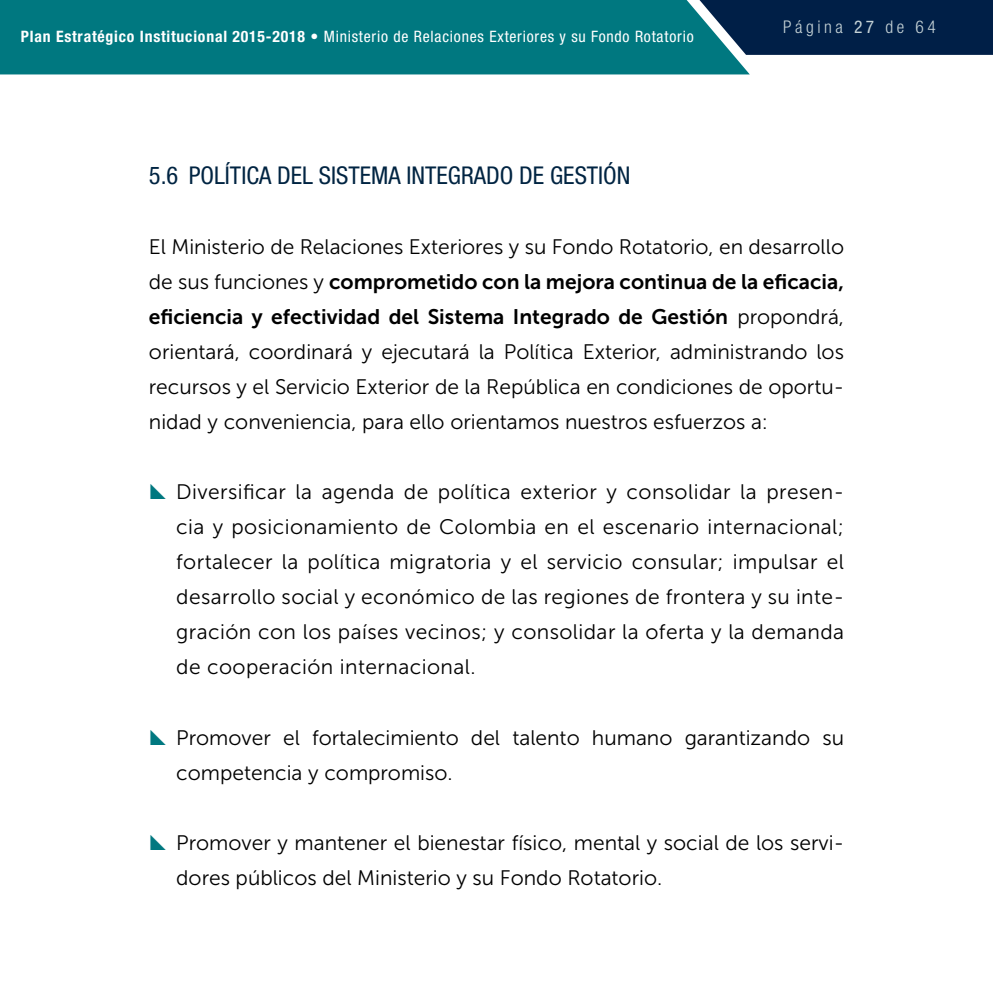
<style>
.page{position:relative;width:993px;height:993px;background:#fff}
.page>*{position:absolute;margin:0;border:0;box-sizing:border-box;transform-origin:0 0}
.t1{font:condensed 24.5px "Helvetica Neue LT Std";color:#002442}
.t2{font:21px/35px "Museo Sans 300";color:#000;text-align:justify}
.t3{font:21px/35px "Museo Sans 700";color:#000}
.t4{font:300 condensed 17.5px "Helvetica Neue LT Std";letter-spacing:.2em;color:#c5d2d6}
.t5{font:condensed 15.75px "Helvetica Neue LT Std";letter-spacing:.05em;color:#fff}
.s1{font-weight:700}
.s2{font-weight:400}
.s3{font-family:"Museo Sans 300"}
</style>
<div class="page">
<div style="left:749px;top:0;width:243px;height:55px;background:#001f47"></div>
<div style="left:0;top:0;width:749px;height:74px;background:#007880"></div>
<p class="t5" style="left:21px;top:28px;width:674px"><span class="s1">Plan Estratégico Institucional 2015-2018</span> • Ministerio de Relaciones Exteriores y su Fondo Rotatorio</p>
<p class="t1" style="left:149px;top:161px;width:483px">5.6 POLÍTICA DEL SISTEMA INTEGRADO DE GESTIÓN</p>
<p class="t4" style="left:783px;top:17px;width:154px">Página <span class="s2">27</span> de 64</p>
<p class="t2" style="left:149px;top:229px;width:696px">El Ministerio de Relaciones Exteriores y su Fondo Rotatorio, en desarrollo</p>
<p class="t3" style="left:149px;top:264px;width:696px"><span class="s3">de sus funciones y</span> comprometido con la mejora continua de la eficacia, eficiencia y efectividad del Sistema Integrado de Gestión <span class="s3">propondrá,</span></p>
<p class="t2" style="left:149px;top:334px;width:696px">orientará, coordinará y ejecutará la Política Exterior, administrando los recursos y el Servicio Exterior de la República en condiciones de oportu&shy;nidad y conveniencia, para ello orientamos nuestros esfuerzos a:</p>
<p class="t2" style="left:176px;top:474px;width:669px">Diversificar la agenda de política exterior y consolidar la presen&shy;cia y posicionamiento de Colombia en el escenario internacional; fortalecer la política migratoria y el servicio consular; impulsar el desarrollo social y económico de las regiones de frontera y su inte&shy;gración con los países vecinos; y consolidar la oferta y la demanda de cooperación internacional.</p>
<p class="t2" style="left:176px;top:719px;width:669px">Promover el fortalecimiento del talento humano garantizando su competencia y compromiso.</p>
<p class="t2" style="left:176px;top:824px;width:669px">Promover y mantener el bienestar físico, mental y social de los servi&shy;dores públicos del Ministerio y su Fondo Rotatorio.</p>
</div>
